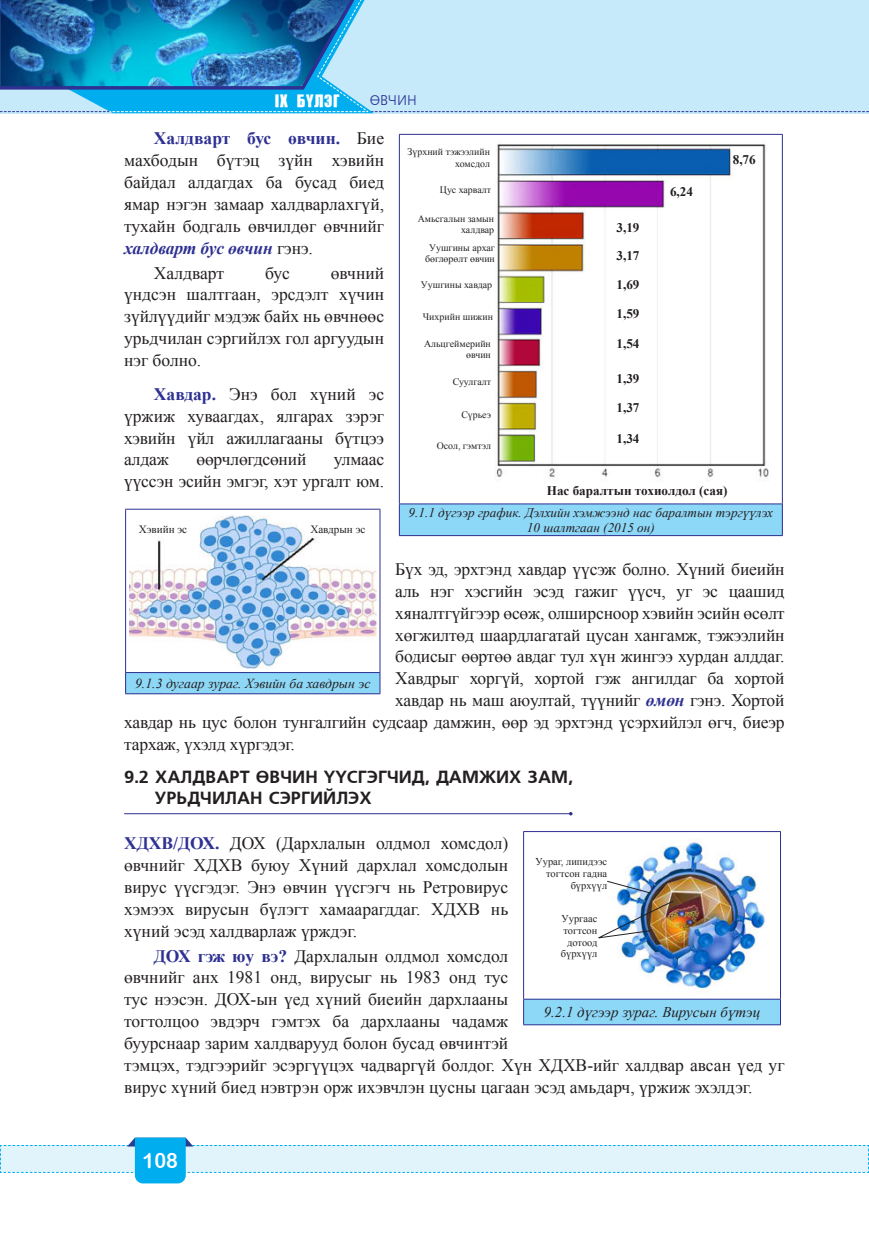
<style>
.page{position:relative;width:869px;height:1241px;background:#fff}
.page>*{position:absolute;margin:0;border:0;box-sizing:border-box;transform-origin:0 0}
.t1{font:21px "Arial Rounded MT Bold";color:#fff;scale:.95 1}
.t2{font:17.5px/21.9px "MAK Times New Roman";letter-spacing:-.01em;color:#231f20;text-align:justify}
.t3{font:700 17.5px/21px "MAK Freeset";color:#231f20}
.t4{font:15.75px "MAK Impact";letter-spacing:.04em;color:#fff}
.t5{font:italic 14.88px "MAK Times New Roman";color:#231f20}
.t6{font:14px "MAK Freeset";color:#2e3092}
.t7{font:italic 13.65px "MAK Times New Roman";color:#231f20}
.t8{font:italic 13.12px/14.9px "MAK Times New Roman";color:#231f20;text-align:center}
.t9{font:700 13.12px "MAK Times New Roman";color:#231f20}
.t10{font:11.03px "MAK Times New Roman";color:#231f20}
.t11{font:10.33px/11.9px "MAK Times New Roman";color:#231f20;text-align:right}
.t12{font:9.8px/11.5px "MAK Times New Roman";color:#231f20;text-align:right}
.s1{font-weight:700;color:#2e3092}
.s2{font-weight:700;font-style:italic;color:#2e3092}
</style>
<div class="page">
<svg style="left:0;top:1137px;width:868px;height:46px"></svg>
<svg style="left:0;top:0;width:868px;height:113px;background:#84c3e2"></svg>
<hr style="left:124px;top:813px;width:446px;height:1px;background:#2e3092">
<div style="left:125px;top:672px;width:255px;height:21px;background:#8dd7f7"></div>
<hr style="left:125px;top:508px;width:255px;height:1px;background:#2e3092">
<hr style="left:125px;top:509px;width:1px;height:163px;background:#2e3092">
<hr style="left:379px;top:509px;width:1px;height:163px;background:#2e3092">
<hr style="left:125px;top:672px;width:255px;height:1px;background:#2e3092">
<svg style="left:125px;top:672px;width:1px;height:21px"></svg>
<svg style="left:379px;top:673px;width:1px;height:20px"></svg>
<hr style="left:125px;top:693px;width:255px;height:1px;background:#2e3092">
<img style="left:129px;top:515px;width:247px;height:153px">
<div style="left:399px;top:504px;width:383px;height:31px;background:#8dd7f7"></div>
<hr style="left:399px;top:134px;width:383px;height:1px;background:#2e3092">
<hr style="left:399px;top:135px;width:1px;height:368px;background:#2e3092">
<hr style="left:781px;top:135px;width:1px;height:368px;background:#2e3092">
<hr style="left:399px;top:503px;width:383px;height:1px;background:#2e3092">
<hr style="left:399px;top:504px;width:1px;height:31px;background:#2e3092">
<hr style="left:781px;top:504px;width:1px;height:31px;background:#2e3092">
<hr style="left:399px;top:535px;width:383px;height:1px;background:#2e3092">
<img style="left:496px;top:143px;width:273px;height:338px">
<div style="left:523px;top:999px;width:257px;height:25px;background:#8dd7f7"></div>
<hr style="left:523px;top:831px;width:257px;height:1px;background:#2e3092">
<hr style="left:523px;top:831px;width:1px;height:167px;background:#2e3092">
<hr style="left:779px;top:831px;width:1px;height:167px;background:#2e3092">
<hr style="left:523px;top:998px;width:257px;height:1px;background:#2e3092">
<svg style="left:523px;top:999px;width:1px;height:25px"></svg>
<hr style="left:523px;top:1024px;width:257px;height:1px;background:#2e3092">
<img style="left:616px;top:838px;width:149px;height:152px">
<svg style="left:607px;top:880px;width:44px;height:13px"></svg>
<img style="left:598px;top:900px;width:75px;height:38px">
<p class="t4" style="left:275px;top:92px;width:66px">IX БҮЛЭГ</p>
<p class="t6" style="left:369px;top:93px;width:49px">ӨВЧИН</p>
<p class="t2" style="left:124px;top:127px;width:261px;text-indent:30px"><span class="s1">Халдварт бус өвчин.</span> Бие махбодын бүтэц зүйн хэвийн байдал алдагдах ба бусад биед ямар нэгэн замаар халдварлахгүй, тухайн бодгаль өвчилдөг өвчнийг <span class="s2">халдварт бус өвчин</span> гэнэ.</p>
<p class="t2" style="left:154px;top:262px;width:72px">Халдварт</p>
<p class="t2" style="left:265px;top:262px;width:26px">бус</p>
<p class="t12" style="left:407px;top:146px;width:84px">Зүрхний тэжээлийн хомсдол</p>
<p class="t12" style="left:439px;top:184px;width:53px">Цус харвалт</p>
<p class="t12" style="left:417px;top:213px;width:78px">Амьсгалын замын халдвар</p>
<p class="t12" style="left:425px;top:241px;width:71px;text-align:center">Уушгины архаг бөглөрөлт өвчин</p>
<p class="t12" style="left:420px;top:279px;width:73px">Уушгины хавдар</p>
<p class="t12" style="left:422px;top:311px;width:72px">Чихрийн шижин</p>
<p class="t12" style="left:424px;top:337px;width:68px">Альцгеймерийн өвчин</p>
<p class="t12" style="left:452px;top:376px;width:40px">Суулгалт</p>
<p class="t12" style="left:461px;top:409px;width:31px">Сүрьеэ</p>
<p class="t12" style="left:436px;top:440px;width:56px">Осол, гэмтэл</p>
<p class="t2" style="left:124px;top:262px;width:261px;text-indent:206px">өвчний үндсэн шалтгаан, эрсдэлт хүчин зүйлүүдийг мэдэж байх нь өвчнөөс урьдчилан сэргийлэх гол аргуудын нэг болно.</p>
<p class="t2" style="left:124px;top:383px;width:261px;text-indent:30px"><span class="s1">Хавдар.</span> Энэ бол хүний эс үржиж хуваагдах, ялгарах зэрэг хэвийн үйл ажиллагааны бүтцээ алдаж</p>
<p class="t2" style="left:196px;top:448px;width:111px">өөрчлөгдсөний</p>
<p class="t2" style="left:124px;top:448px;width:261px;text-align:right">улмаас<br>үүссэн эсийн эмгэг, хэт ургалт юм.</p>
<p class="t9" style="left:616px;top:223px;width:25px">3,19</p>
<p class="t9" style="left:616px;top:251px;width:25px">3,17</p>
<p class="t9" style="left:616px;top:280px;width:25px">1,69</p>
<p class="t9" style="left:616px;top:309px;width:25px">1,59</p>
<p class="t9" style="left:616px;top:339px;width:25px">1,54</p>
<p class="t9" style="left:616px;top:374px;width:25px">1,39</p>
<p class="t9" style="left:616px;top:403px;width:25px">1,37</p>
<p class="t9" style="left:616px;top:434px;width:25px">1,34</p>
<p class="t9" style="left:669px;top:187px;width:25px">6,24</p>
<p class="t9" style="left:732px;top:155px;width:25px">8,76</p>
<p class="t9" style="left:546px;top:485px;width:182px">Нас баралтын тохиолдол (сая)</p>
<p class="t10" style="left:139px;top:523px;width:50px">Хэвийн эс</p>
<p class="t10" style="left:310px;top:523px;width:57px">Хавдрын эс</p>
<p class="t8" style="left:408px;top:506px;width:366px">9.1.1 дүгээр график. Дэлхийн хэмжээнд нас баралтын тэргүүлэх<br>10 шалтгаан (2015 он)</p>
<p class="t2" style="left:395px;top:558px;width:390px">Бүх эд, эрхтэнд хавдар үүсэж болно. Хүний биеийн</p>
<p class="t2" style="left:395px;top:580px;width:390px">аль нэг хэсгийн эсэд гажиг үүсч, уг эс цаашид</p>
<p class="t2" style="left:395px;top:601px;width:390px">хяналтгүйгээр өсөж, олширсноор хэвийн эсийн өсөлт</p>
<p class="t2" style="left:395px;top:623px;width:390px">хөгжилтөд шаардлагатай цусан хангамж, тэжээлийн</p>
<p class="t2" style="left:395px;top:645px;width:390px">бодисыг өөртөө авдаг тул хүн жингээ хурдан алддаг.</p>
<p class="t2" style="left:395px;top:667px;width:390px">Хавдрыг хоргүй, хортой гэж ангилдаг ба хортой</p>
<p class="t2" style="left:395px;top:689px;width:390px">хавдар нь маш аюултай, түүнийг <span class="s2">өмөн</span> гэнэ. Хортой</p>
<p class="t2" style="left:124px;top:711px;width:661px">хавдар нь цус болон тунгалгийн судсаар дамжин, өөр эд эрхтэнд үсэрхийлэл өгч, биеэр</p>
<p class="t2" style="left:124px;top:733px;width:172px">тархаж, үхэлд хүргэдэг.</p>
<p class="t3" style="left:155px;top:766px;width:419px;text-indent:-31px">9.2 ХАЛДВАРТ ӨВЧИН ҮҮСГЭГЧИД, ДАМЖИХ ЗАМ,<br>УРЬДЧИЛАН СЭРГИЙЛЭХ</p>
<p class="t2" style="left:124px;top:832px;width:385px"><span class="s1">ХДХВ/ДОХ.</span> ДОХ (Дархлалын олдмол хомсдол) өвчнийг ХДХВ буюу Хүний дархлал хомсдолын вирус үүсгэдэг. Энэ өвчин үүсгэгч нь Ретровирус хэмээх вирусын бүлэгт хамаарагддаг. ХДХВ нь хүний эсэд халдварлаж үрждэг.</p>
<p class="t2" style="left:124px;top:944px;width:661px;text-align:left;text-indent:30px"><span class="s1">ДОХ гэж юу вэ?</span> Дархлалын олдмол хомсдол<br>өвчнийг анх 1981 онд, вирусыг нь 1983 онд тус<br>тус нээсэн. ДОХ-ын үед хүний биеийн дархлааны<br>тогтолцоо эвдэрч гэмтэх ба дархлааны чадамж<br>буурснаар зарим халдварууд болон бусад өвчинтэй<br>тэмцэх, тэдгээрийг эсэргүүцэх чадваргүй болдог. Хүн ХДХВ-ийг халдвар авсан үед уг вирус хүний биед нэвтрэн орж ихэвчлэн цусны цагаан эсэд амьдарч, үржиж эхэлдэг.</p>
<p class="t7" style="left:135px;top:678px;width:237px">9.1.3 дугаар зураг. Хэвийн ба хавдрын эс</p>
<p class="t11" style="left:535px;top:855px;width:73px">Уураг, липидээс тогтсон гадна бүрхүүл</p>
<p class="t11" style="left:560px;top:912px;width:38px">Уургаас тогтсон дотоод бүрхүүл</p>
<p class="t5" style="left:543px;top:1006px;width:218px">9.2.1 дүгээр зураг. Вирусын бүтэц</p>
<p class="t1" style="left:142px;top:1148px;width:39px">108</p>
</div>
